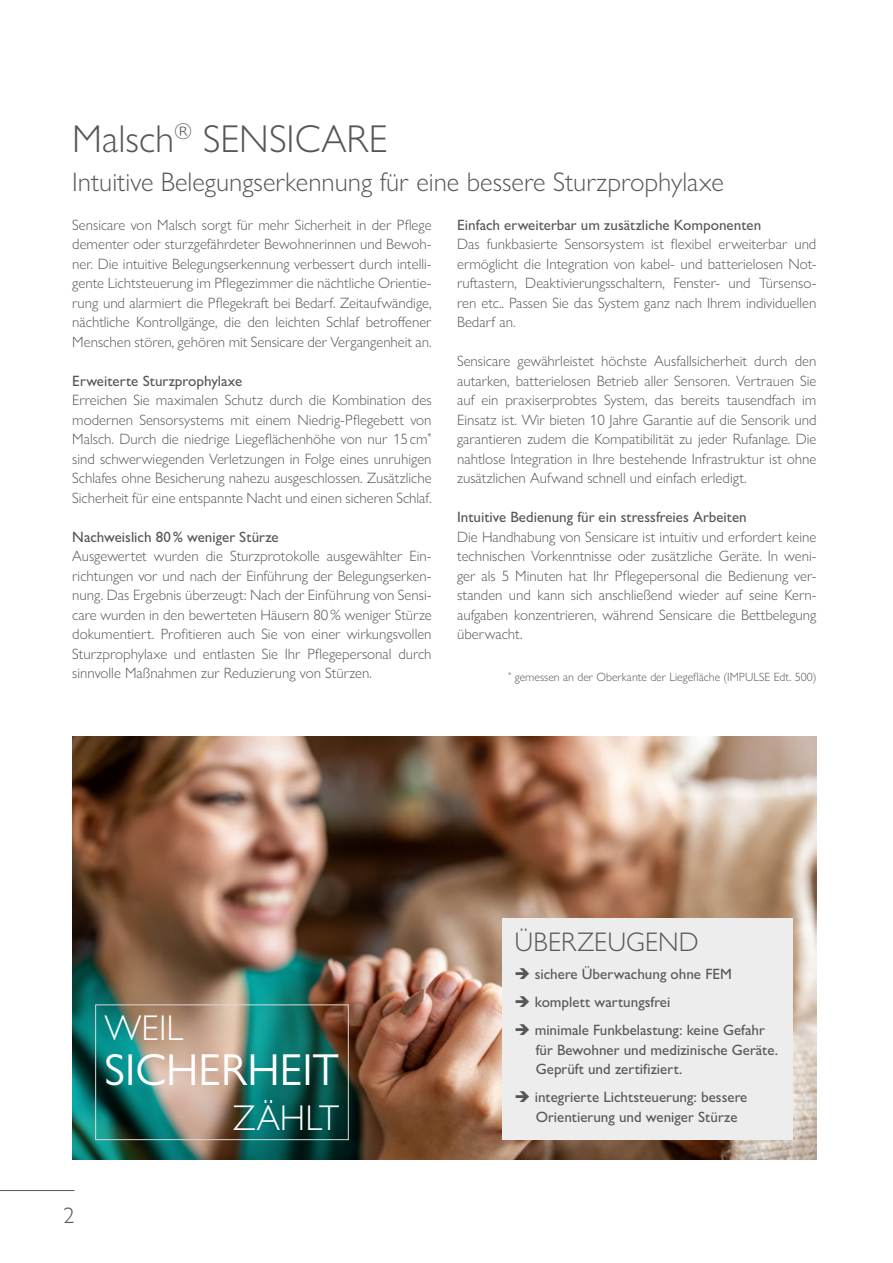
<style>
.page{position:relative;width:893px;height:1263px;background:#fff}
.page>*{position:absolute;margin:0;border:0;box-sizing:border-box;transform-origin:0 0}
.t1{font:45px "Gill Sans Nova";color:#fff}
.t2{font:300 39px "Gill Sans Nova";color:#575756}
.t3{font:300 36px "Gill Sans Nova";color:#fff}
.t4{font:300 27px "Gill Sans Nova";color:#575756}
.t5{font:300 22.5px "Gill Sans Nova";color:#575756}
.t6{font:300 15px/19.5px "Gill Sans Nova";color:#575756;text-align:justify}
.t7{font:500 15px/19.5px "Gill Sans Nova";color:#575756}
.t8{font:300 12px "Gill Sans Nova";color:#575756}
</style>
<div class="page">
<img style="left:72px;top:737px;width:744px;height:423px">
<hr style="left:0;top:1190px;width:74px;height:1px;background:#575756">
<div style="left:502px;top:918px;width:291px;height:222px;background:#ededed"></div>
<div style="left:95px;top:1004px;width:254px;height:136px;border:1px solid #dadada"></div>
<h2 class="t2" style="left:72px;top:114px;width:317px">Malsch<sup>®</sup> SENSICARE</h2>
<h3 class="t4" style="left:72px;top:165px;width:653px">Intuitive Belegungserkennung für eine bessere Sturzprophylaxe</h3>
<p class="t6" style="left:72px;top:215px;width:361px">Sensicare von Malsch sorgt für mehr Sicherheit in der Pflege dementer oder sturzgefährdeter Bewohnerinnen und Bewoh&shy;ner. Die intuitive Belegungserkennung verbessert durch intelli&shy;gente Lichtsteuerung im Pflegezimmer die nächtliche Orientie&shy;rung und alarmiert die Pflegekraft bei Bedarf. Zeitaufwändige, nächtliche Kontrollgänge, die den leichten Schlaf betroffener Menschen stören, gehören mit Sensicare der Vergangenheit an.</p>
<p class="t7" style="left:72px;top:371px;width:172px">Erweiterte Sturzprophylaxe</p>
<p class="t6" style="left:72px;top:390px;width:361px">Erreichen Sie maximalen Schutz durch die Kombination des modernen Sensorsystems mit einem Niedrig-Pflegebett von Malsch. Durch die niedrige Liegeflächenhöhe von nur 15cm<sup>* </sup>sind schwerwiegenden Verletzungen in Folge eines unruhigen Schlafes ohne Besicherung nahezu ausgeschlossen. Zusätzliche Sicherheit für eine entspannte Nacht und einen sicheren Schlaf.</p>
<p class="t7" style="left:72px;top:527px;width:208px">Nachweislich 80% weniger Stürze</p>
<p class="t6" style="left:72px;top:546px;width:361px">Ausgewertet wurden die Sturzprotokolle ausgewählter Ein&shy;richtungen vor und nach der Einführung der Belegungserken&shy;nung. Das Ergebnis überzeugt: Nach der Einführung von Sensi&shy;care wurden in den bewerteten Häusern 80% weniger Stürze dokumentiert. Profitieren auch Sie von einer wirkungsvollen Sturzprophylaxe und entlasten Sie Ihr Pflegepersonal durch sinnvolle Maßnahmen zur Reduzierung von Stürzen.</p>
<p class="t7" style="left:457px;top:215px;width:306px">Einfach erweiterbar um zusätzliche Komponenten</p>
<p class="t6" style="left:457px;top:234px;width:361px">Das funkbasierte Sensorsystem ist flexibel erweiterbar und ermöglicht die Integration von kabel- und batterielosen Not&shy;ruftastern, Deaktivierungsschaltern, Fenster- und Türsenso&shy;ren etc.. Passen Sie das System ganz nach Ihrem individuellen Bedarf an.</p>
<p class="t6" style="left:457px;top:351px;width:361px">Sensicare gewährleistet höchste Ausfallsicherheit durch den autarken, batterielosen Betrieb aller Sensoren. Vertrauen Sie auf ein praxiserprobtes System, das bereits tausendfach im Einsatz ist. Wir bieten 10 Jahre Garantie auf die Sensorik und garantieren zudem die Kompatibilität zu jeder Rufanlage. Die nahtlose Integration in Ihre bestehende Infrastruktur ist ohne zusätzlichen Aufwand schnell und einfach erledigt.</p>
<p class="t7" style="left:457px;top:507px;width:291px">Intuitive Bedienung für ein stressfreies Arbeiten</p>
<p class="t6" style="left:457px;top:527px;width:361px">Die Handhabung von Sensicare ist intuitiv und erfordert keine technischen Vorkenntnisse oder zusätzliche Geräte. In weni&shy;ger als 5 Minuten hat Ihr Pflegepersonal die Bedienung ver&shy;standen und kann sich anschließend wieder auf seine Kern&shy;aufgaben konzentrieren, während Sensicare die Bettbelegung überwacht.</p>
<p class="t8" style="left:508px;top:670px;width:310px"><sup>*</sup> gemessen an der Oberkante der Liegefläche (IMPULSE Edt. 500)</p>
<h3 class="t5" style="left:63px;top:1201px;width:13px">2</h3>
<h3 class="t3" style="left:105px;top:1006px;width:81px">WEIL</h3>
<h1 class="t1" style="left:105px;top:1042px;width:236px">SICHERHEIT</h1>
<h3 class="t3" style="left:233px;top:1096px;width:108px">ZÄHLT</h3>
<h3 class="t4" style="left:514px;top:925px;width:186px">ÜBERZEUGEND</h3>
<p class="t7" style="left:514px;top:964px;width:219px">➔ sichere Überwachung ohne FEM</p>
<p class="t7" style="left:514px;top:992px;width:157px">➔ komplett wartungsfrei</p>
<p class="t7" style="left:536px;top:1020px;width:244px;text-indent:-21px">➔ minimale Funkbelastung: keine Gefahr für Bewohner und medizinische Geräte.<br>Geprüft und zertifiziert.</p>
<p class="t7" style="left:536px;top:1087px;width:213px;text-indent:-21px">➔ integrierte Lichtsteuerung: bessere<br>Orientierung und weniger Stürze</p>
</div>
